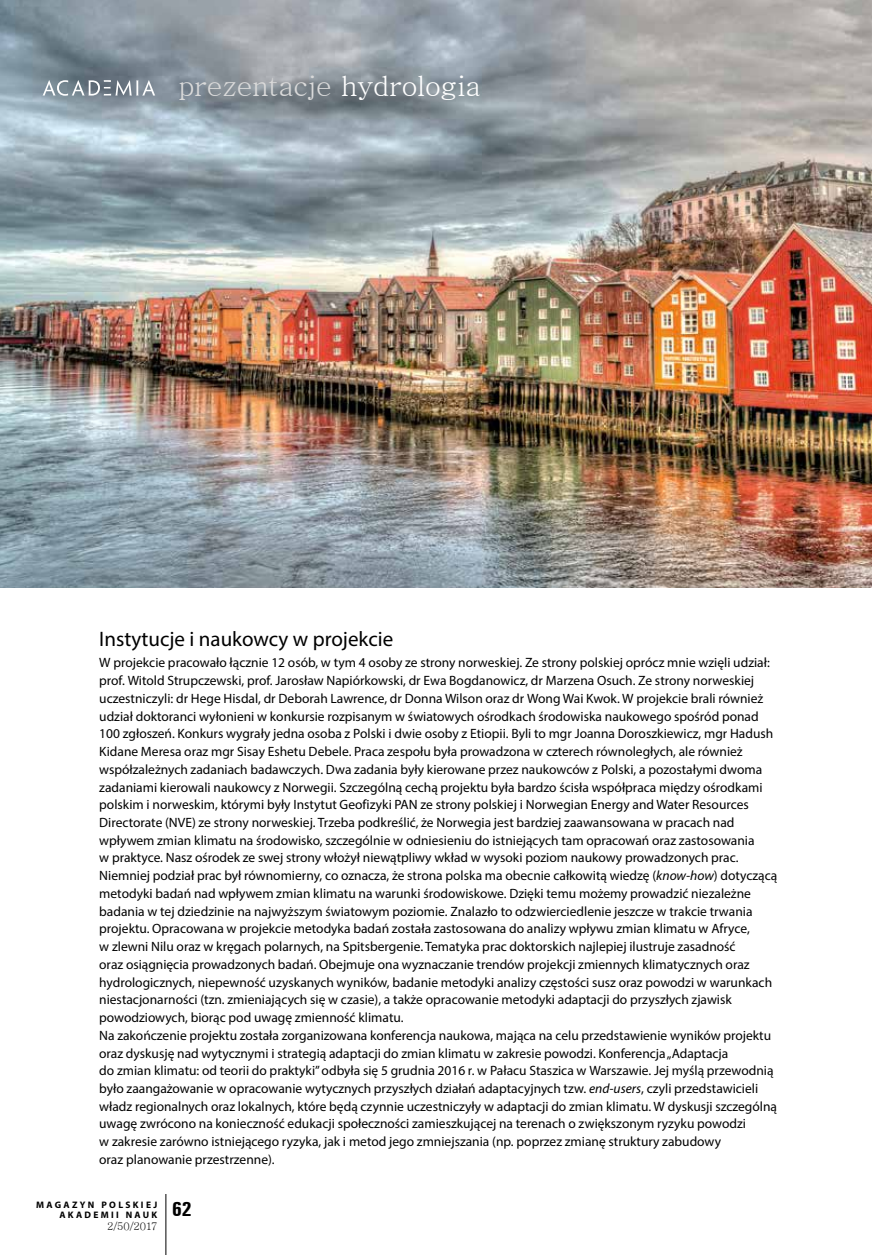
<style>
.page{position:relative;width:872px;height:1255px;background:#fff}
.page>*{position:absolute;margin:0;border:0;box-sizing:border-box;transform-origin:0 0}
.t1{font:28.5px "Batang";letter-spacing:-.02em;color:#dadada}
.t2{font:21px "Myriad Pro";color:#000}
.t3{font:700 condensed 21px "Unitus TEE";color:#000}
.t4{font:13.5px/17.7px "Myriad Pro";color:#000}
.t5{font:10.5px "Batang";letter-spacing:-.02em;color:#000}
.t6{font:700 9.45px/10.5px "Myriad Pro";letter-spacing:.245em;color:#000;text-align:right}
.s1{color:#fff}
.s2{font-style:italic}
</style>
<div class="page">
<hr style="left:166px;top:0;width:1px;height:1254px;background:#000">
<div style="left:57px;top:533px;width:751px;height:660px;background:#fff"></div>
<img style="left:0;top:0;width:872px;height:587px">
<svg style="left:43px;top:80px;width:112px;height:16px;background:#939da6"></svg>
<h1 class="t1" style="left:179px;top:71px;width:304px">prezentacje <span class="s1">hydrologia</span></h1>
<h2 class="t2" style="left:99px;top:625px;width:295px">Instytucje i naukowcy w projekcie</h2>
<p class="t4" style="left:99px;top:654px;width:679px">W projekcie pracowało łącznie 12 osób, w tym 4 osoby ze strony norweskiej. Ze strony polskiej oprócz mnie wzięli udział: prof. Witold Strupczewski, prof. Jarosław Napiórkowski, dr Ewa Bogdanowicz, dr Marzena Osuch. Ze strony norweskiej uczestniczyli: dr Hege Hisdal, dr Deborah Lawrence, dr Donna Wilson oraz dr Wong Wai Kwok. W projekcie brali również udział doktoranci wyłonieni w konkursie rozpisanym w światowych ośrodkach środowiska naukowego spośród ponad 100 zgłoszeń. Konkurs wygrały jedna osoba z Polski i dwie osoby z Etiopii. Byli to mgr Joanna Doroszkiewicz, mgr Hadush Kidane Meresa oraz mgr Sisay Eshetu Debele. Praca zespołu była prowadzona w czterech równoległych, ale również współzależnych zadaniach badawczych. Dwa zadania były kierowane przez naukowców z Polski, a pozostałymi dwoma zadaniami kierowali naukowcy z Norwegii. Szczególną cechą projektu była bardzo ścisła współpraca między ośrodkami polskim i norweskim, którymi były Instytut Geofizyki PAN ze strony polskiej i Norwegian Energy and Water Resources Directorate (NVE) ze strony norweskiej. Trzeba podkreślić, że Norwegia jest bardziej zaawansowana w pracach nad wpływem zmian klimatu na środowisko, szczególnie w odniesieniu do istniejących tam opracowań oraz zastosowania<br>w praktyce. Nasz ośrodek ze swej strony włożył niewątpliwy wkład w wysoki poziom naukowy prowadzonych prac.<br>Niemniej podział prac był równomierny, co oznacza, że strona polska ma obecnie całkowitą wiedzę (<span class="s2">know-how</span>) dotyczącą metodyki badań nad wpływem zmian klimatu na warunki środowiskowe. Dzięki temu możemy prowadzić niezależne badania w tej dziedzinie na najwyższym światowym poziomie. Znalazło to odzwierciedlenie jeszcze w trakcie trwania projektu. Opracowana w projekcie metodyka badań została zastosowana do analizy wpływu zmian klimatu w Afryce,<br>w zlewni Nilu oraz w kręgach polarnych, na Spitsbergenie. Tematyka prac doktorskich najlepiej ilustruje zasadność<br>oraz osiągnięcia prowadzonych badań. Obejmuje ona wyznaczanie trendów projekcji zmiennych klimatycznych oraz hydrologicznych, niepewność uzyskanych wyników, badanie metodyki analizy częstości susz oraz powodzi w warunkach niestacjonarności (tzn. zmieniających się w czasie), a także opracowanie metodyki adaptacji do przyszłych zjawisk powodziowych, biorąc pod uwagę zmienność klimatu.<br>Na zakończenie projektu została zorganizowana konferencja naukowa, mająca na celu przedstawienie wyników projektu oraz dyskusję nad wytycznymi i strategią adaptacji do zmian klimatu w zakresie powodzi. Konferencja „Adaptacja<br>do zmian klimatu: od teorii do praktyki” odbyła się 5 grudnia 2016 r. w Pałacu Staszica w Warszawie. Jej myślą przewodnią było zaangażowanie w opracowanie wytycznych przyszłych działań adaptacyjnych tzw. <span class="s2">end-users</span>, czyli przedstawicieli władz regionalnych oraz lokalnych, które będą czynnie uczestniczyły w adaptacji do zmian klimatu. W dyskusji szczególną uwagę zwrócono na konieczność edukacji społeczności zamieszkującej na terenach o zwiększonym ryzyku powodzi<br>w zakresie zarówno istniejącego ryzyka, jak i metod jego zmniejszania (np. poprzez zmianę struktury zabudowy<br>oraz planowanie przestrzenne).</p>
<p class="t6" style="left:36px;top:1198px;width:123px">MAGAZYN POLSKIEJ<br>AKADEMII NAUK</p>
<p class="t5" style="left:107px;top:1221px;width:52px">2/50/2017</p>
<h2 class="t3" style="left:172px;top:1196px;width:21px">62</h2>
</div>
